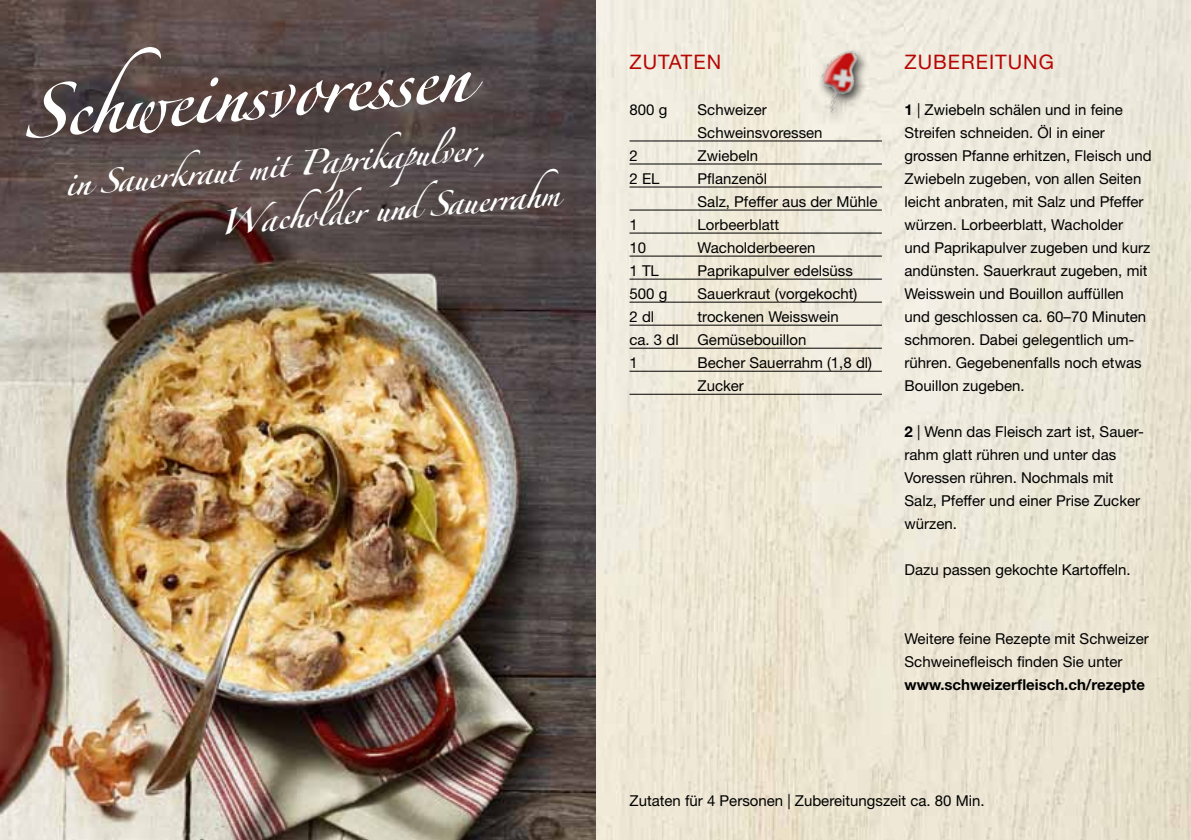
<style>
.page{position:relative;width:1191px;height:840px;background:#fff}
.page>*{position:absolute;margin:0;border:0;box-sizing:border-box;transform-origin:0 0}
.t1{font:700 48px "Proviande";color:#fff}
.t2{font:700 22px "Proviande";color:#fff}
.t3{font:20px "Helvetica Neue LT Std";letter-spacing:.05em;color:#b70502}
.t4{font:15px/23px "Helvetica Neue LT Std";color:#000}
.t5{font:700 15px "Helvetica Neue LT Std";color:#000}
.s1{font-weight:700}
</style>
<div class="page">
<img style="left:0;top:0;width:1191px;height:839px">
<hr style="left:629px;top:140px;width:253px;height:1px;background:#000">
<hr style="left:629px;top:163px;width:253px;height:1px;background:#000">
<hr style="left:629px;top:186px;width:253px;height:1px;background:#000">
<hr style="left:629px;top:209px;width:253px;height:1px;background:#000">
<hr style="left:629px;top:232px;width:253px;height:1px;background:#000">
<hr style="left:629px;top:255px;width:253px;height:1px;background:#000">
<hr style="left:629px;top:278px;width:253px;height:1px;background:#000">
<hr style="left:629px;top:301px;width:253px;height:1px;background:#000">
<hr style="left:629px;top:324px;width:253px;height:1px;background:#000">
<hr style="left:629px;top:347px;width:253px;height:1px;background:#000">
<hr style="left:629px;top:370px;width:253px;height:1px;background:#000">
<hr style="left:629px;top:393px;width:253px;height:1px;background:#000">
<div style="left:817px;top:48px;width:53px;height:77px;background:#f0ece0"></div>
<img style="left:815px;top:29px;width:78px;height:85px">
<h1 class="t1" style="left:22px;top:94px;width:445px;rotate:-5deg">Schweinsvoressen</h1>
<h2 class="t2" style="left:64px;top:175px;width:423px;rotate:-5deg">in Sauerkraut mit Paprikapulver,</h2>
<h2 class="t2" style="left:219px;top:214px;width:342px;rotate:-5deg">Wacholder und Sauerrahm</h2>
<h3 class="t3" style="left:629px;top:50px;width:78px">Zutaten</h3>
<p class="t4" style="left:629px;top:98px;width:39px">800 g</p>
<p class="t4" style="left:697px;top:98px;width:126px">Schweizer<br>Schweinsvoressen</p>
<p class="t4" style="left:629px;top:144px;width:10px">2</p>
<p class="t4" style="left:697px;top:144px;width:62px">Zwiebeln</p>
<p class="t4" style="left:629px;top:167px;width:32px">2 EL</p>
<p class="t4" style="left:697px;top:167px;width:181px">Pflanzenöl<br>Salz, Pfeffer aus der Mühle</p>
<p class="t4" style="left:629px;top:213px;width:10px">1</p>
<p class="t4" style="left:697px;top:213px;width:83px">Lorbeerblatt</p>
<p class="t4" style="left:629px;top:236px;width:18px">10</p>
<p class="t4" style="left:697px;top:236px;width:119px">Wacholderbeeren</p>
<p class="t4" style="left:629px;top:259px;width:31px">1 TL</p>
<p class="t4" style="left:697px;top:259px;width:157px">Paprikapulver edelsüss</p>
<p class="t4" style="left:629px;top:282px;width:39px">500 g</p>
<p class="t4" style="left:697px;top:282px;width:161px">Sauerkraut (vorgekocht)</p>
<p class="t4" style="left:629px;top:305px;width:26px">2 dl</p>
<p class="t4" style="left:697px;top:305px;width:143px">trockenen Weisswein</p>
<p class="t4" style="left:629px;top:328px;width:51px">ca. 3 dl</p>
<p class="t4" style="left:697px;top:328px;width:110px">Gemüsebouillon</p>
<p class="t4" style="left:629px;top:351px;width:10px">1</p>
<p class="t4" style="left:697px;top:351px;width:176px">Becher Sauerrahm (1,8 dl)<br>Zucker</p>
<h3 class="t3" style="left:904px;top:50px;width:42px">Zuberei</h3>
<h3 class="t3" style="left:995px;top:50px;width:43px">tung</h3>
<p class="t4" style="left:904px;top:98px;width:248px"><span class="s1">1</span> | Zwiebeln schälen und in feine Streifen schneiden. Öl in einer grossen Pfanne erhitzen, Fleisch und Zwiebeln zugeben, von allen Seiten leicht anbraten, mit Salz und Pfeffer würzen. Lorbeerblatt, Wacholder und Paprikapulver zugeben und kurz andünsten. Sauerkraut zugeben, mit Weisswein und Bouillon auffüllen und geschlossen ca. 60–70 Minuten schmoren. Dabei gelegentlich um&shy;rühren. Gegebenenfalls noch etwas Bouillon zugeben.</p>
<p class="t4" style="left:904px;top:420px;width:241px"><span class="s1">2</span> | Wenn das Fleisch zart ist, Sauer&shy;rahm glatt rühren und unter das<br>Voressen rühren. Nochmals mit<br>Salz, Pfeffer und einer Prise Zucker würzen.</p>
<p class="t4" style="left:904px;top:558px;width:228px">Dazu passen gekochte Kartoffeln.</p>
<p class="t4" style="left:904px;top:627px;width:246px">Weitere feine Rezepte mit Schweizer<br>Schweinefleisch finden Sie unter</p>
<p class="t5" style="left:904px;top:675px;width:242px">www.schweizerfleisch.ch/rezepte</p>
<p class="t4" style="left:629px;top:788px;width:357px">Zutaten für 4 Personen | Zubereitungszeit ca. 80 Min.</p>
</div>
